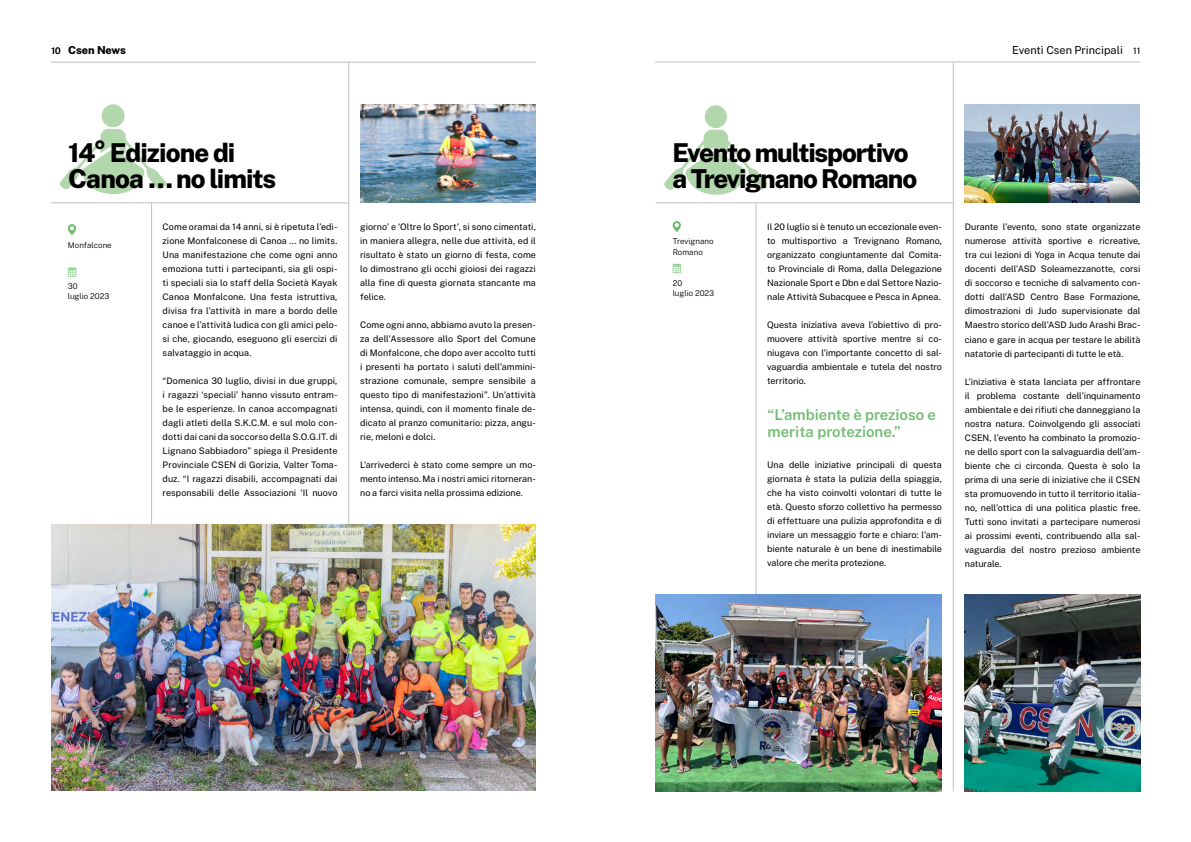
<style>
.page{position:relative;width:1191px;height:842px;background:#fff}
.page>*{position:absolute;margin:0;border:0;box-sizing:border-box;transform-origin:0 0}
.t1{font:800 26px/26px "Public Sans";letter-spacing:-.045em;color:#000}
.t2{font:600 15px/17px "Public Sans";color:#71bb71}
.t3{font:11px "Public Sans";color:#000}
.t4{font:800 11px "Public Sans";letter-spacing:-.01em;color:#000}
.t5{font:9px/14px "Public Sans";letter-spacing:-.005em;color:#000;text-align:justify}
.t6{font:300 8px/10px "Public Sans";color:#000}
.s1{font-weight:400;font-size:9px}
.s2{font-size:9px}
</style>
<div class="page">
<svg style="left:60px;top:129px;width:106px;height:65px"></svg>
<div style="left:102px;top:104px;width:22px;height:23px;background:#b3d7ac;border-radius:50%"></div>
<hr style="left:655px;top:61px;width:485px;height:1px;background:#bfbfbf">
<hr style="left:51px;top:62px;width:485px;height:1px;background:#bfbfbf">
<hr style="left:151px;top:203px;width:1px;height:588px;background:#bfbfbf">
<hr style="left:348px;top:62px;width:1px;height:729px;background:#bfbfbf">
<hr style="left:51px;top:202px;width:298px;height:1px;background:#bfbfbf">
<svg style="left:68px;top:224px;width:8px;height:11px"></svg>
<svg style="left:68px;top:267px;width:8px;height:10px"></svg>
<img style="left:51px;top:524px;width:485px;height:266px">
<img style="left:360px;top:104px;width:176px;height:98px">
<svg style="left:664px;top:130px;width:103px;height:65px"></svg>
<div style="left:705px;top:105px;width:22px;height:23px;background:#b3d7ac;border-radius:50%"></div>
<hr style="left:755px;top:203px;width:1px;height:588px;background:#bfbfbf">
<hr style="left:952px;top:63px;width:1px;height:728px;background:#bfbfbf">
<hr style="left:655px;top:202px;width:298px;height:1px;background:#bfbfbf">
<img style="left:656px;top:594px;width:286px;height:197px">
<img style="left:965px;top:594px;width:175px;height:197px">
<svg style="left:672px;top:263px;width:9px;height:10px"></svg>
<svg style="left:672px;top:221px;width:9px;height:11px"></svg>
<img style="left:965px;top:104px;width:175px;height:98px">
<p class="t4" style="left:52px;top:42px;width:76px"><span class="s1">10</span> Csen News</p>
<p class="t3" style="left:1012px;top:42px;width:130px">Eventi Csen Principali <span class="s2">11</span></p>
<h1 class="t1" style="left:68px;top:138px;width:209px">14° Edizione di<br>Canoa … no limits</h1>
<h1 class="t1" style="left:672px;top:138px;width:246px">Evento multisportivo a Trevignano Romano</h1>
<p class="t6" style="left:68px;top:240px;width:45px">Monfalcone</p>
<p class="t6" style="left:68px;top:281px;width:43px">30<br>luglio 2023</p>
<p class="t5" style="left:163px;top:220px;width:176px">Come oramai da 14 anni, si è ripetuta l’edi&shy;zione Monfalconese di Canoa … no limits.<br>Una manifestazione che come ogni anno emoziona tutti i partecipanti, sia gli ospi&shy;ti speciali sia lo staff della Società Kayak Canoa Monfalcone. Una festa istruttiva, divisa fra l’attività in mare a bordo delle canoe e l’attività ludica con gli amici pelo&shy;si che, giocando, eseguono gli esercizi di salvataggio in acqua.</p>
<p class="t5" style="left:163px;top:374px;width:176px">“Domenica 30 luglio, divisi in due gruppi, i ragazzi ‘speciali’ hanno vissuto entram&shy;be le esperienze. In canoa accompagnati dagli atleti della S.K.C.M. e sul molo con&shy;dotti dai cani da soccorso della S.O.G.IT. di Lignano Sabbiadoro” spiega il Presidente Provinciale CSEN di Gorizia, Valter Toma&shy;duz. “I ragazzi disabili, accompagnati dai responsabili delle Associazioni ‘Il nuovo</p>
<p class="t5" style="left:360px;top:220px;width:177px">giorno’ e ‘Oltre lo Sport’, si sono cimentati, in maniera allegra, nelle due attività, ed il risultato è stato un giorno di festa, come lo dimostrano gli occhi gioiosi dei ragazzi alla fine di questa giornata stancante ma felice.</p>
<p class="t5" style="left:360px;top:318px;width:177px">Come ogni anno, abbiamo avuto la presen&shy;za dell’Assessore allo Sport del Comune di Monfalcone, che dopo aver accolto tutti i presenti ha portato i saluti dell’ammini&shy;strazione comunale, sempre sensibile a questo tipo di manifestazioni”. Un’attività intensa, quindi, con il momento finale de&shy;dicato al pranzo comunitario: pizza, angu&shy;rie, meloni e dolci.</p>
<p class="t5" style="left:360px;top:458px;width:177px">L’arrivederci è stato come sempre un mo&shy;mento intenso. Ma i nostri amici ritorneran&shy;no a farci visita nella prossima edizione.</p>
<p class="t6" style="left:672px;top:235px;width:42px;line-height:11px">Trevignano<br>Romano</p>
<p class="t6" style="left:672px;top:277px;width:43px">20<br>luglio 2023</p>
<p class="t5" style="left:767px;top:220px;width:176px">Il 20 luglio si è tenuto un eccezionale even&shy;to multisportivo a Trevignano Romano, organizzato congiuntamente dal Comita&shy;to Provinciale di Roma, dalla Delegazione Nazionale Sport e Dbn e dal Settore Nazio&shy;nale Attività Subacquee e Pesca in Apnea.</p>
<p class="t5" style="left:767px;top:318px;width:176px">Questa iniziativa aveva l’obiettivo di pro&shy;muovere attività sportive mentre si co&shy;niugava con l’importante concetto di sal&shy;vaguardia ambientale e tutela del nostro territorio.</p>
<h2 class="t2" style="left:767px;top:405px;width:170px">“L’ambiente è prezioso e merita protezione.”</h2>
<p class="t5" style="left:767px;top:458px;width:176px">Una delle iniziative principali di questa giornata è stata la pulizia della spiaggia, che ha visto coinvolti volontari di tutte le età. Questo sforzo collettivo ha permesso di effettuare una pulizia approfondita e di inviare un messaggio forte e chiaro: l’am&shy;biente naturale è un bene di inestimabile valore che merita protezione.</p>
<p class="t5" style="left:965px;top:220px;width:177px">Durante l’evento, sono state organizzate numerose attività sportive e ricreative, tra cui lezioni di Yoga in Acqua tenute dai docenti dell’ASD Soleamezzanotte, corsi di soccorso e tecniche di salvamento con&shy;dotti dall’ASD Centro Base Formazione, dimostrazioni di Judo supervisionate dal Maestro storico dell’ASD Judo Arashi Brac&shy;ciano e gare in acqua per testare le abilità natatorie di partecipanti di tutte le età.</p>
<p class="t5" style="left:965px;top:374px;width:177px">L’iniziativa è stata lanciata per affrontare il problema costante dell’inquinamento ambientale e dei rifiuti che danneggiano la nostra natura. Coinvolgendo gli associati CSEN, l’evento ha combinato la promozio&shy;ne dello sport con la salvaguardia dell’am&shy;biente che ci circonda. Questa è solo la prima di una serie di iniziative che il CSEN sta promuovendo in tutto il territorio italia&shy;no, nell’ottica di una politica plastic free.<br>Tutti sono invitati a partecipare numerosi ai prossimi eventi, contribuendo alla sal&shy;vaguardia del nostro prezioso ambiente naturale.</p>
</div>
